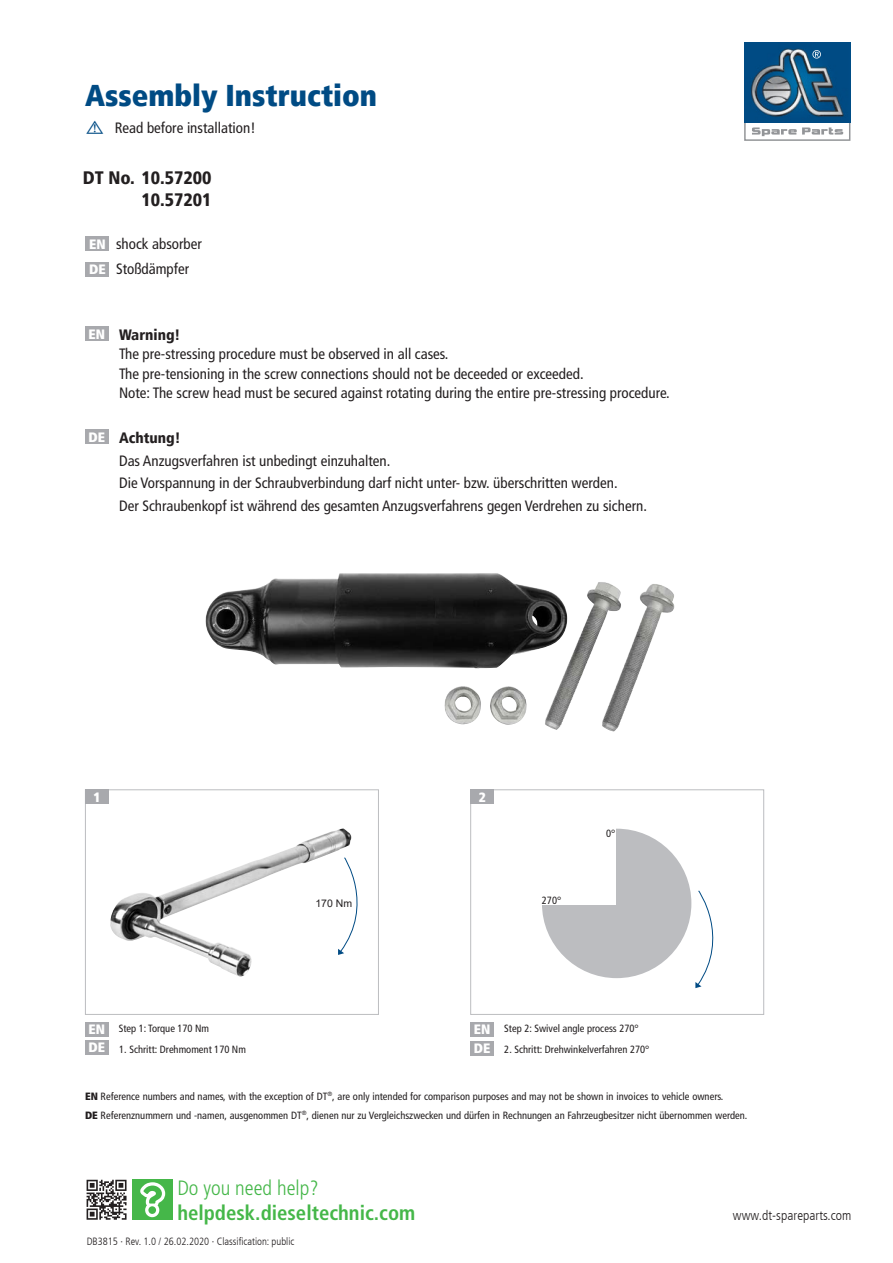
<style>
.page{position:relative;width:893px;height:1263px;background:#fff}
.page>*{position:absolute;margin:0;border:0;box-sizing:border-box;transform-origin:0 0}
.t1{font:900 condensed 30px "Frutiger LT";color:#004b84}
.t2{font:700 condensed 20.7px/25.5px "Frutiger LT";color:#45b749}
.t3{font:900 condensed 18px/21.6px "Frutiger LT";color:#231f20;text-align:right}
.t4{font:condensed 15px/22.5px "Frutiger LT";color:#231f20}
.t5{font:900 condensed 15px "Frutiger LT";color:#231f20}
.t6{font:300 condensed 13.5px "Frutiger LT";letter-spacing:.005em;color:#231f20}
.t7{font:900 condensed 13.5px "Frutiger LT";color:#fff}
.t8{font:condensed 10.5px "Frutiger LT";color:#231f20}
.t9{font:300 condensed 10.5px "Frutiger LT";color:#231f20}
.t10{font:10.5px "Arial";color:#231f20}
.s1{font-weight:900}
.s2{font-weight:300}
</style>
<div class="page">
<div style="left:85px;top:326px;width:23px;height:15px;background:#a8a9ad"></div>
<div style="left:85px;top:429px;width:23px;height:15px;background:#a8a9ad"></div>
<div style="left:744px;top:43px;width:106px;height:98px;border:2px solid #939598"></div>
<svg style="left:752px;top:127px;width:91px;height:9px"></svg>
<img style="left:744px;top:43px;width:106px;height:79px">
<svg style="left:812px;top:50px;width:9px;height:9px"></svg>
<div style="left:86px;top:236px;width:23px;height:15px;background:#a8a9ad"></div>
<div style="left:86px;top:262px;width:23px;height:15px;background:#a8a9ad"></div>
<img style="left:205px;top:573px;width:393px;height:129px">
<div style="left:85px;top:789px;width:294px;height:226px;border:1px solid #bcbdc0"></div>
<div style="left:470px;top:789px;width:294px;height:226px;border:1px solid #bcbdc0"></div>
<div style="left:470px;top:789px;width:24px;height:15px;background:#a8a9ad"></div>
<div style="left:542px;top:829px;width:149px;height:149px;background:#bcbdc0;border-radius:50%"></div>
<div style="left:509px;top:803px;width:107px;height:102px;background:#fff"></div>
<svg style="left:695px;top:890px;width:19px;height:98px"></svg>
<div style="left:470px;top:1022px;width:24px;height:14px;background:#a8a9ad"></div>
<div style="left:470px;top:1041px;width:24px;height:15px;background:#a8a9ad"></div>
<img style="left:110px;top:828px;width:242px;height:148px">
<div style="left:85px;top:789px;width:23px;height:15px;background:#a8a9ad"></div>
<div style="left:85px;top:1022px;width:23px;height:14px;background:#a8a9ad"></div>
<div style="left:85px;top:1040px;width:23px;height:15px;background:#a8a9ad"></div>
<svg style="left:338px;top:857px;width:20px;height:98px"></svg>
<div style="left:132px;top:1179px;width:41px;height:41px;background:#45b749"></div>
<svg style="left:140px;top:1182px;width:25px;height:35px"></svg>
<svg style="left:86px;top:1179px;width:41px;height:41px"></svg>
<svg style="left:87px;top:1180px;width:40px;height:40px"></svg>
<p class="t1" style="left:85px;top:77px;width:294px">Assembly Instruction</p>
<p class="t4" style="left:115px;top:117px;width:142px">Read before installation!</p>
<p class="t3" style="left:83px;top:167px;width:130px">DT No. 10.57200<br>10.57201</p>
<p class="t7" style="left:89px;top:236px;width:18px">EN</p>
<p class="t4" style="left:116px;top:232px;width:87px">shock absorber</p>
<p class="t7" style="left:89px;top:261px;width:18px">DE</p>
<p class="t4" style="left:116px;top:258px;width:75px">Stoßdämpfer</p>
<p class="t7" style="left:88px;top:326px;width:18px">EN</p>
<p class="t7" style="left:88px;top:429px;width:18px">DE</p>
<p class="t5" style="left:119px;top:325px;width:63px">Warning!</p>
<p class="t4" style="left:119px;top:344px;width:466px;line-height:19.5px">The pre-stressing procedure must be observed in all cases.<br>The pre-tensioning in the screw connections should not be deceeded or exceeded.</p>
<p class="t4" style="left:119px;top:382px;width:552px">Note: The screw head must be secured against rotating during the entire pre-stressing procedure.</p>
<p class="t5" style="left:119px;top:429px;width:63px">Achtung!</p>
<p class="t4" style="left:119px;top:449px;width:529px">Das Anzugsverfahren ist unbedingt einzuhalten.<br>Die Vorspannung in der Schraubverbindung darf nicht unter- bzw. überschritten werden.<br>Der Schraubenkopf ist während des gesamten Anzugsverfahrens gegen Verdrehen zu sichern.</p>
<p class="t7" style="left:94px;top:789px;width:9px">1</p>
<p class="t7" style="left:88px;top:1021px;width:18px">EN</p>
<p class="t7" style="left:88px;top:1039px;width:18px">DE</p>
<p class="t8" style="left:119px;top:1023px;width:92px">Step 1: Torque 170 Nm</p>
<p class="t8" style="left:119px;top:1044px;width:128px">1. Schritt: Drehmoment 170 Nm</p>
<p class="t10" style="left:315px;top:896px;width:38px">170 Nm</p>
<p class="t7" style="left:479px;top:789px;width:9px">2</p>
<p class="t8" style="left:542px;top:894px;width:21px">270°</p>
<p class="t8" style="left:606px;top:827px;width:11px">0°</p>
<p class="t7" style="left:474px;top:1021px;width:18px">EN</p>
<p class="t7" style="left:474px;top:1040px;width:18px">DE</p>
<p class="t8" style="left:504px;top:1023px;width:136px">Step 2: Swivel angle process 270°</p>
<p class="t8" style="left:504px;top:1043px;width:147px">2. Schritt: Drehwinkelverfahren 270°</p>
<p class="t8" style="left:85px;top:1090px;width:640px"><span class="s1">EN</span> Reference numbers and names, with the exception of DT<sup>®</sup>, are only intended for comparison purposes and may not be shown in invoices to vehicle owners.</p>
<p class="t8" style="left:85px;top:1109px;width:664px"><span class="s1">DE</span> Referenznummern und -namen, ausgenommen DT<sup>®</sup>, dienen nur zu Vergleichszwecken und dürfen in Rechnungen an Fahrzeugbesitzer nicht übernommen werden.</p>
<p class="t2" style="left:177px;top:1175px;width:240px"><span class="s2">Do you need help? </span>helpdesk.dieseltechnic.com</p>
<p class="t9" style="left:87px;top:1235px;width:209px">DB3815 · Rev. 1.0 / 26.02.2020 · Classification: public</p>
<p class="t6" style="left:733px;top:1207px;width:120px">www.dt-spareparts.com</p>
</div>
